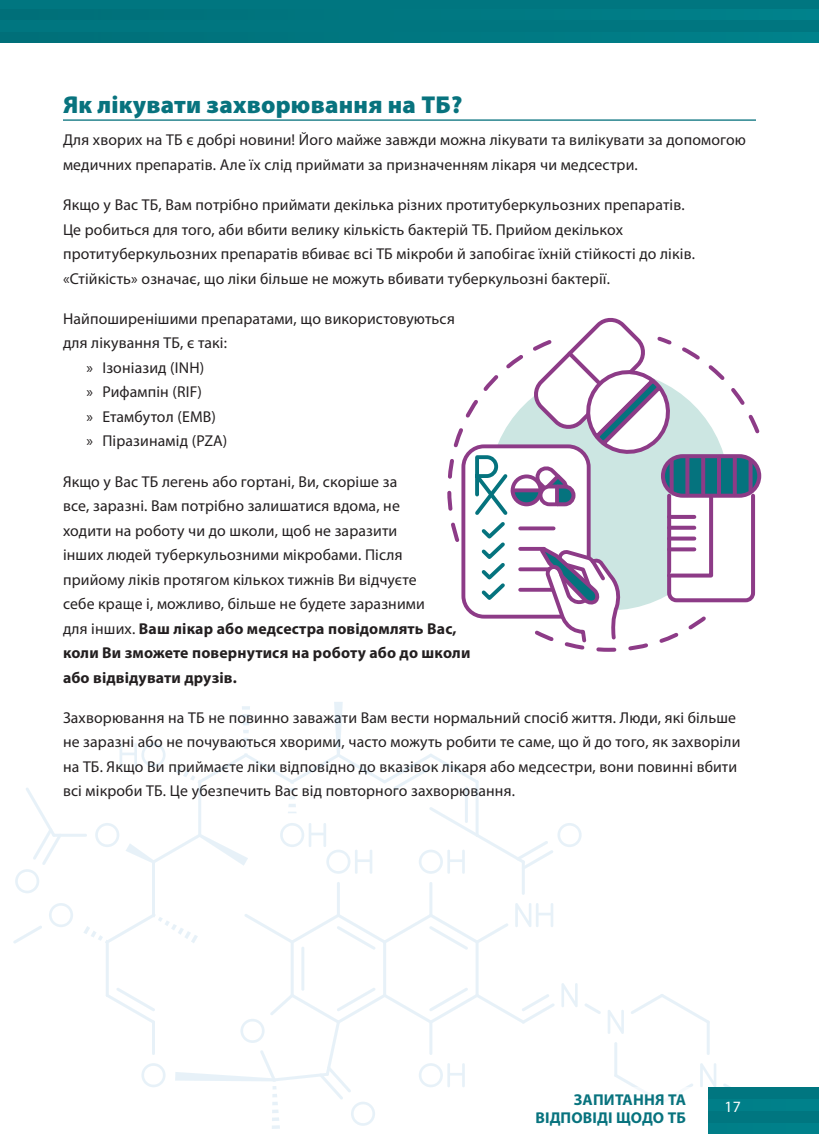
<style>
.page{position:relative;width:819px;height:1134px;background:#fff}
.page>*{position:absolute;margin:0;border:0;box-sizing:border-box;transform-origin:0 0}
.t1{font:900 24.5px "Myriad Pro";letter-spacing:.01em;color:#08737e}
.t2{font:15.75px/24.5px "Myriad Pro";letter-spacing:.01em;color:#231f20}
.t3{font:700 15.75px/17.5px "Myriad Pro";letter-spacing:.01em;color:#08737e;text-align:right}
.t4{font:15.75px "Myriad Pro";color:#fff}
.s1{font-weight:700}
</style>
<div class="page">
<hr style="left:63px;top:119px;width:693px;height:2px;background:#08737e">
<hr style="left:291px;top:940px;width:3px;height:57px;background:#1079bf;border-radius:2px">
<hr style="left:301px;top:947px;width:3px;height:44px;background:#1079bf;border-radius:2px">
<hr style="left:383px;top:940px;width:3px;height:57px;background:#1079bf;border-radius:2px">
<hr style="left:476px;top:940px;width:3px;height:57px;background:#1079bf;border-radius:2px">
<hr style="left:337px;top:882px;width:3px;height:35px;background:#1079bf;border-radius:2px">
<hr style="left:429px;top:882px;width:3px;height:35px;background:#1079bf;border-radius:2px">
<svg style="left:244px;top:914px;width:264px;height:36px"></svg>
<hr style="left:522px;top:860px;width:3px;height:35px;background:#1079bf;border-radius:2px">
<hr style="left:152px;top:860px;width:3px;height:57px;background:#1079bf;border-radius:2px">
<hr style="left:106px;top:940px;width:3px;height:57px;background:#1079bf;border-radius:2px">
<svg style="left:83px;top:914px;width:115px;height:30px"></svg>
<svg style="left:106px;top:987px;width:49px;height:36px"></svg>
<hr style="left:152px;top:1021px;width:3px;height:34px;background:#1079bf;border-radius:2px">
<svg style="left:13px;top:926px;width:29px;height:18px"></svg>
<hr style="left:52px;top:834px;width:35px;height:3px;background:#1079bf;border-radius:2px">
<svg style="left:585px;top:1003px;width:16px;height:11px"></svg>
<hr style="left:614px;top:1042px;width:3px;height:35px;background:#1079bf;border-radius:2px">
<svg style="left:614px;top:1074px;width:79px;height:14px"></svg>
<hr style="left:707px;top:1021px;width:3px;height:34px;background:#1079bf;border-radius:2px">
<svg style="left:631px;top:994px;width:79px;height:30px"></svg>
<svg style="left:515px;top:903px;width:38px;height:24px"></svg>
<svg style="left:175px;top:987px;width:380px;height:142px"></svg>
<svg style="left:141px;top:1063px;width:25px;height:24px"></svg>
<svg style="left:561px;top:983px;width:17px;height:24px"></svg>
<svg style="left:608px;top:1010px;width:16px;height:24px"></svg>
<svg style="left:49px;top:903px;width:24px;height:24px"></svg>
<svg style="left:95px;top:702px;width:487px;height:172px"></svg>
<svg style="left:15px;top:788px;width:47px;height:105px"></svg>
<svg style="left:447px;top:318px;width:314px;height:334px"></svg>
<div style="left:454px;top:1088px;width:259px;height:46px;background:#fff"></div>
<svg style="left:700px;top:1063px;width:119px;height:60px"></svg>
<div style="left:708px;top:1123px;width:111px;height:11px;background:#008089"></div>
<div style="left:708px;top:1100px;width:111px;height:10px;background:#008089"></div>
<div style="left:0;top:0;width:819px;height:32px;background:#007680"></div>
<div style="left:0;top:32px;width:819px;height:11px;background:#007781"></div>
<div style="left:0;top:9px;width:819px;height:10px;background:#007781"></div>
<h1 class="t1" style="left:63px;top:91px;width:401px">Як лікувати захворювання на ТБ?</h1>
<p class="t2" style="left:63px;top:127px;width:684px">Для хворих на ТБ є добрі новини! Його майже завжди можна лікувати та вилікувати за допомогою медичних препаратів. Але їх слід приймати за призначенням лікаря чи медсестри.</p>
<p class="t2" style="left:63px;top:192px;width:633px">Якщо у Вас ТБ, Вам потрібно приймати декілька різних протитуберкульозних препаратів.<br>Це робиться для того, аби вбити велику кількість бактерій ТБ. Прийом декількох протитуберкульозних препаратів вбиває всі ТБ мікроби й запобігає їхній стійкості до ліків. «Стійкість» означає, що ліки більше не можуть вбивати туберкульозні бактерії.</p>
<p class="t2" style="left:63px;top:306px;width:393px">Найпоширенішими препаратами, що використовуються</p>
<p class="t2" style="left:63px;top:331px;width:166px">для лікування ТБ, є такі:</p>
<p class="t2" style="left:87px;top:355px;width:119px">» Ізоніазид (INH)</p>
<p class="t2" style="left:87px;top:380px;width:117px">» Рифампін (RIF)</p>
<p class="t2" style="left:87px;top:404px;width:131px">» Етамбутол (EMB)</p>
<p class="t2" style="left:87px;top:429px;width:142px">» Піразинамід (PZA)</p>
<p class="t2" style="left:63px;top:469px;width:409px">Якщо у Вас ТБ легень або гортані, Ви, скоріше за<br>все, заразні. Вам потрібно залишатися вдома, не<br>ходити на роботу чи до школи, щоб не заразити<br>інших людей туберкульозними мікробами. Після<br>прийому ліків протягом кількох тижнів Ви відчуєте<br>себе краще і, можливо, більше не будете заразними<br>для інших. <span class="s1">Ваш лікар або медсестра повідомлять Вас, коли Ви зможете повернутися на роботу або до школи або відвідувати друзів.</span></p>
<p class="t2" style="left:63px;top:705px;width:679px">Захворювання на ТБ не повинно заважати Вам вести нормальний спосіб життя. Люди, які більше не заразні або не почуваються хворими, часто можуть робити те саме, що й до того, як захворіли на ТБ. Якщо Ви приймаєте ліки відповідно до вказівок лікаря або медсестри, вони повинні вбити всі мікроби ТБ. Це убезпечить Вас від повторного захворювання.</p>
<p class="t3" style="left:535px;top:1091px;width:152px">ЗАПИТАННЯ ТА<br>ВІДПОВІДІ ЩОДО ТБ</p>
<p class="t4" style="left:724px;top:1097px;width:18px">17</p>
</div>
